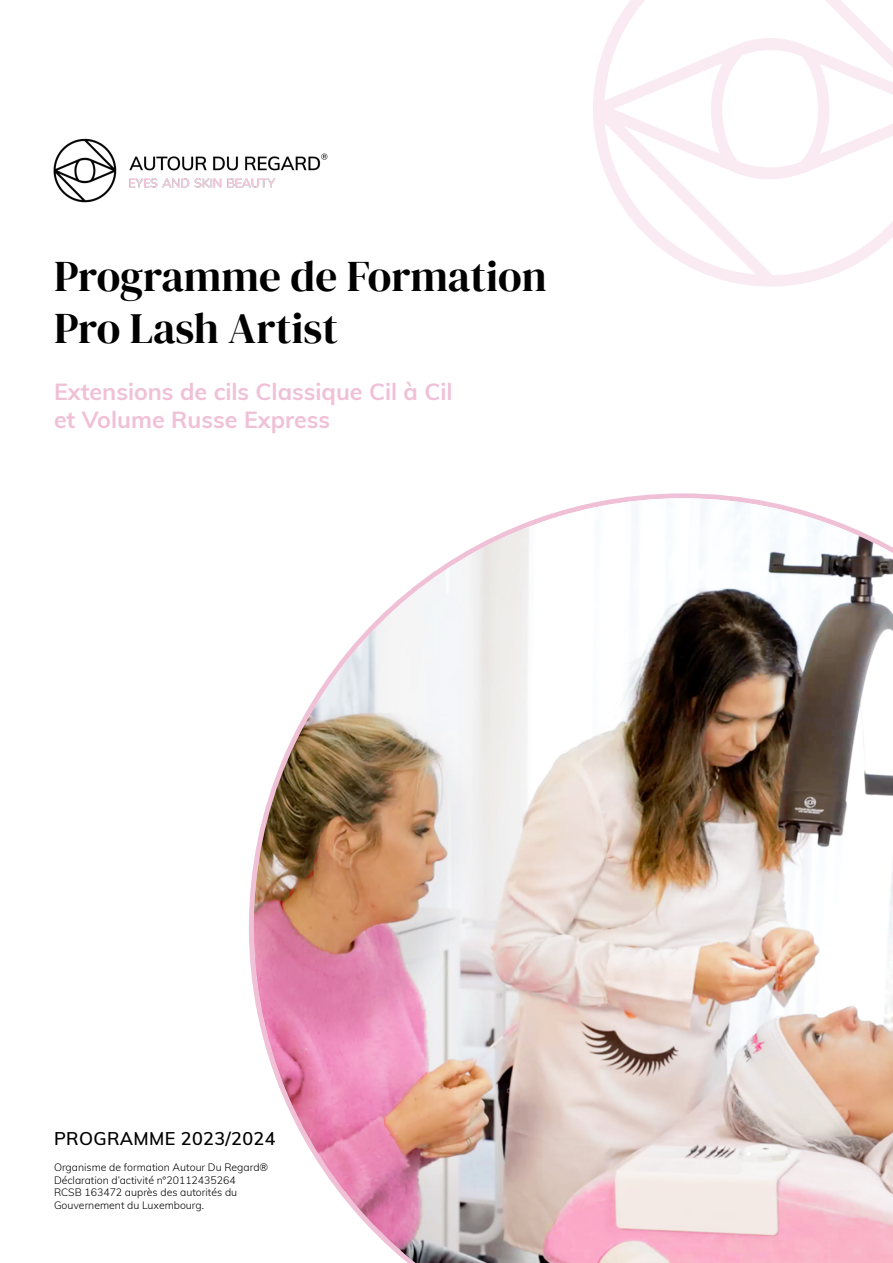
<style>
.page{position:relative;width:893px;height:1263px;background:#fff}
.page>*{position:absolute;margin:0;border:0;box-sizing:border-box;transform-origin:0 0}
.t1{font:43.35px/51.9px "DM Serif Display";color:#000}
.t2{font:700 23.25px/28px "Muli";color:#f0c0d7}
.t3{font:600 18px "Muli";letter-spacing:.02em;color:#000}
.t4{font:300 10.5px/12.6px "Muli";color:#000}
</style>
<div class="page">
<img style="left:254px;top:498px;width:639px;height:765px">
<img style="left:53px;top:138px;width:275px;height:65px">
<h1 class="t1" style="left:54px;top:251px;width:494px">Programme de Formation<br>Pro Lash Artist</h1>
<h2 class="t2" style="left:54px;top:376px;width:400px">Extensions de cils Classique Cil à Cil et Volume Russe Express</h2>
<h3 class="t3" style="left:54px;top:1125px;width:223px">PROGRAMME 2023/2024</h3>
<p class="t4" style="left:54px;top:1160px;width:216px">Organisme de formation Autour Du Regard® Déclaration d’activité n°20112435264<br>RCSB 163472 auprès des autorités du Gouvernement du Luxembourg.</p>
</div>
